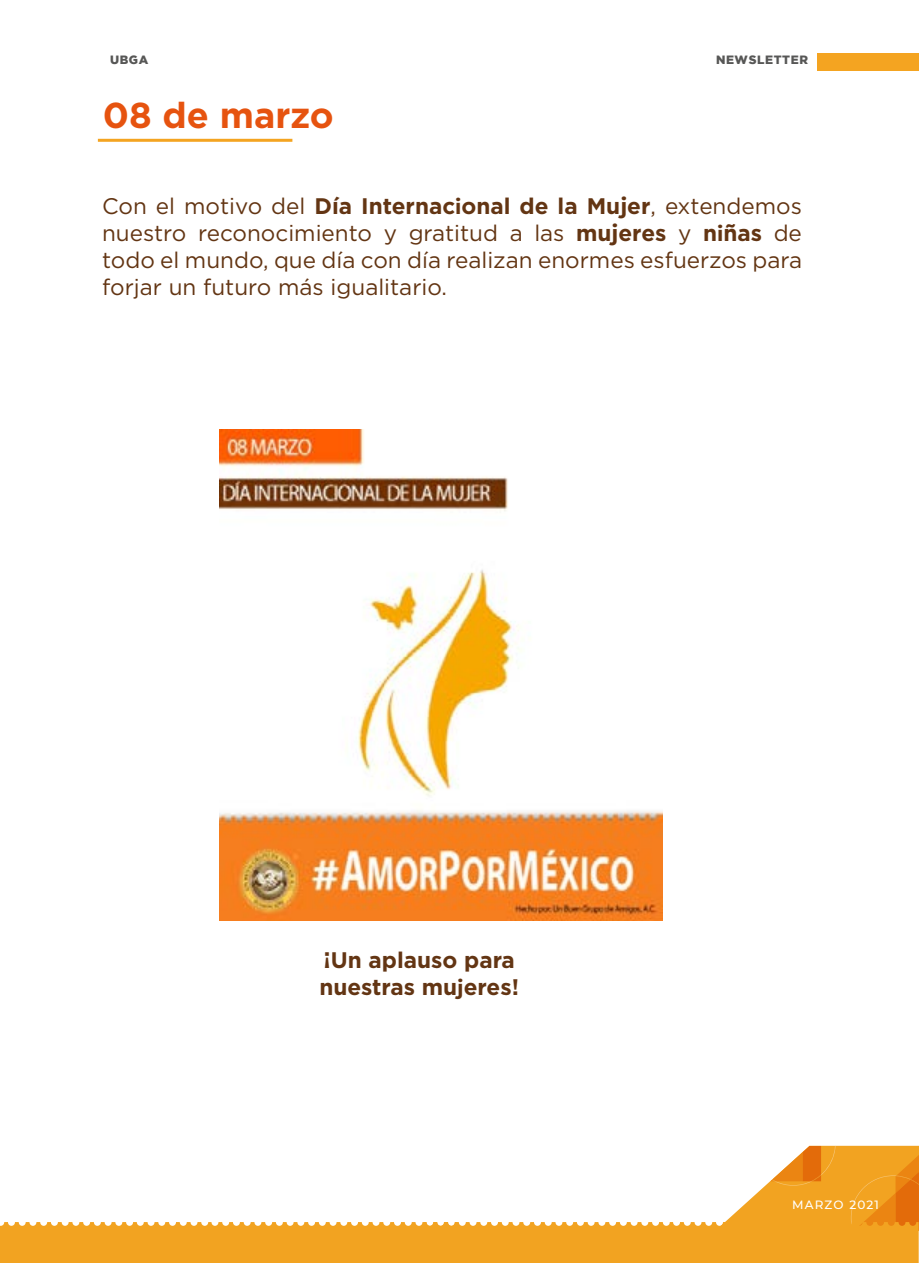
<style>
.page{position:relative;width:919px;height:1263px;background:#fff}
.page>*{position:absolute;margin:0;border:0;box-sizing:border-box;transform-origin:0 0}
.t1{font:700 36px "Gotham";color:#e6530f}
.t2{font:22.5px/27px "Gotham";color:#633513;text-align:justify}
.t3{font:700 22.5px/27px "Gotham";color:#633513}
.t4{font:900 12px "Gotham";letter-spacing:.05em;color:#575756}
.t5{font:500 12px "Montserrat";letter-spacing:.1em;color:#fff}
.s1{font-weight:700}
.s2{font-family:"Montserrat";font-weight:700;font-size:21px}
.s3{font-family:"Montserrat";font-weight:700}
.s4{font-family:"Montserrat";font-size:21px}
</style>
<div class="page">
<svg style="left:0;top:1146px;width:919px;height:117px"></svg>
<div style="left:817px;top:54px;width:101px;height:17px;background:#f4a421"></div>
<hr style="left:98px;top:139px;width:194px;height:3px;background:#f4a421">
<img style="left:219px;top:429px;width:443px;height:492px">
<p class="t4" style="left:110px;top:53px;width:40px">UBGA</p>
<p class="t4" style="left:716px;top:53px;width:93px">NEWSLETTER</p>
<h1 class="t1" style="left:103px;top:91px;width:232px">08 de marzo</h1>
<p class="t2" style="left:102px;top:192px;width:701px">Con el motivo del <span class="s1">Día Internac</span><span class="s2">i</span><span class="s1">onal de la Mu</span><span class="s3">j</span><span class="s1">er</span>, extendemos nuestro reconocimiento y gratitud a las <span class="s1">mu</span><span class="s3">j</span><span class="s1">eres</span> y <span class="s1">n</span><span class="s2">i</span><span class="s1">ñas</span> de todo el mundo, que día con día realizan enormes esfuerzos para forjar un futuro más igualitario.</p>
<p class="t3" style="left:319px;top:946px;width:201px">¡Un aplauso para nuestras mu<span class="s4">j</span>eres!</p>
<p class="t5" style="left:792px;top:1196px;width:89px">MARZO 2021</p>
</div>
